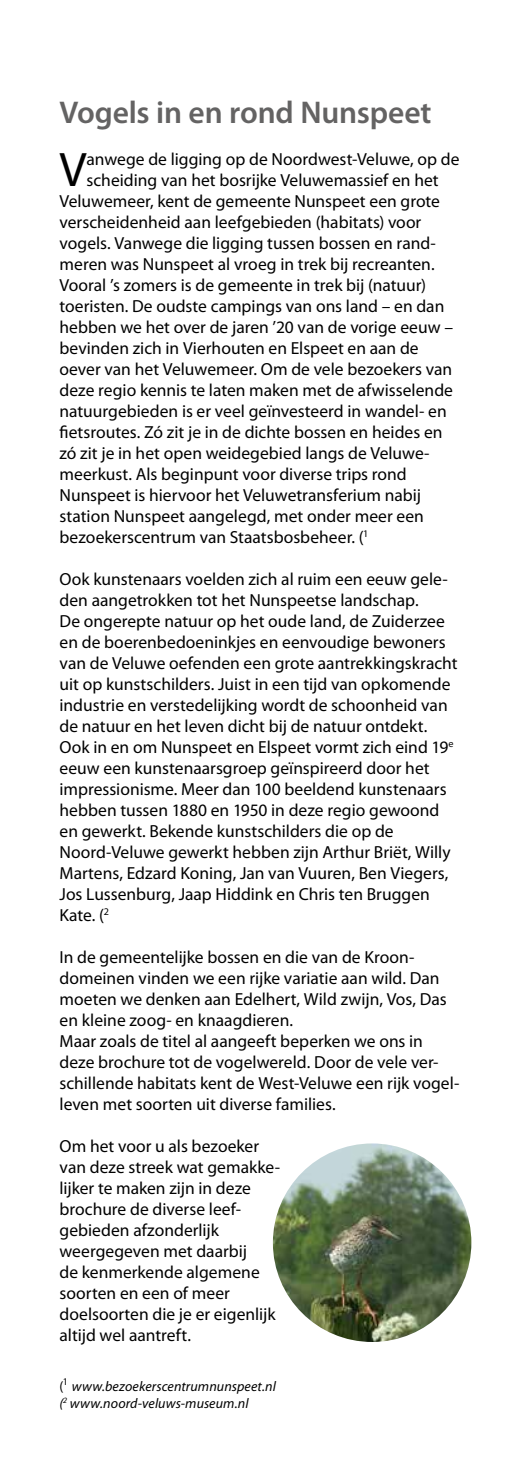
<style>
.page{position:relative;width:521px;height:1474px;background:#fff}
.page>*{position:absolute;margin:0;border:0;box-sizing:border-box;transform-origin:0 0}
.t1{font:48.65px "Myriad Pro";color:#000}
.t2{font:600 31.5px "Myriad Pro";letter-spacing:-.005em;color:#646363}
.t3{font:17.5px/21px "Myriad Pro";color:#000}
.t4{font:italic 14px/16.8px "Myriad Pro";letter-spacing:.005em;color:#000}
.s1{font-style:normal}
</style>
<div class="page">
<img style="left:273px;top:1143px;width:198px;height:198px;border-radius:99px">
<h2 class="t2" style="left:60px;top:92px;width:373px">Vogels in en rond Nunspeet</h2>
<h1 class="t1" style="left:59px;top:140px;width:29px">V</h1>
<p class="t3" style="left:86px;top:148px;width:375px">anwege de ligging op de Noordwest-Veluwe, op de</p>
<p class="t3" style="left:86px;top:169px;width:354px">scheiding van het bosrijke Veluwemassief en het</p>
<p class="t3" style="left:60px;top:190px;width:382px">Veluwemeer, kent de gemeente Nunspeet een grote</p>
<p class="t3" style="left:60px;top:211px;width:363px">verscheidenheid aan leefgebieden (habitats) voor</p>
<p class="t3" style="left:60px;top:232px;width:377px">vogels. Vanwege die ligging tussen bossen en rand-</p>
<p class="t3" style="left:60px;top:253px;width:377px">meren was Nunspeet al vroeg in trek bij recreanten.</p>
<p class="t3" style="left:60px;top:274px;width:368px">Vooral ’s zomers is de gemeente in trek bij (natuur)</p>
<p class="t3" style="left:60px;top:295px;width:386px">toeristen. De oudste campings van ons land – en dan</p>
<p class="t3" style="left:60px;top:316px;width:395px">hebben we het over de jaren ’20 van de vorige eeuw –</p>
<p class="t3" style="left:60px;top:337px;width:361px">bevinden zich in Vierhouten en Elspeet en aan de</p>
<p class="t3" style="left:60px;top:358px;width:394px">oever van het Veluwemeer. Om de vele bezoekers van</p>
<p class="t3" style="left:60px;top:379px;width:395px">deze regio kennis te laten maken met de afwisselende</p>
<p class="t3" style="left:60px;top:400px;width:389px">natuurgebieden is er veel geïnvesteerd in wandel- en</p>
<p class="t3" style="left:60px;top:421px;width:384px">fietsroutes. Zó zit je in de dichte bossen en heides en</p>
<p class="t3" style="left:60px;top:442px;width:370px">zó zit je in het open weidegebied langs de Veluwe-</p>
<p class="t3" style="left:60px;top:463px;width:349px">meerkust. Als beginpunt voor diverse trips rond</p>
<p class="t3" style="left:60px;top:484px;width:363px">Nunspeet is hiervoor het Veluwetransferium nabij</p>
<p class="t3" style="left:60px;top:505px;width:366px">station Nunspeet aangelegd, met onder meer een</p>
<p class="t3" style="left:60px;top:526px;width:310px">bezoekerscentrum van Staatsbosbeheer. (<sup>1</sup></p>
<p class="t3" style="left:60px;top:568px;width:399px">Ook kunstenaars voelden zich al ruim een eeuw gele&shy;den aangetrokken tot het Nunspeetse landschap.<br>De ongerepte natuur op het oude land, de Zuiderzee en de boerenbedoeninkjes en eenvoudige bewoners van de Veluwe oefenden een grote aantrekkingskracht uit op kunstschilders. Juist in een tijd van opkomende industrie en verstedelijking wordt de schoonheid van de natuur en het leven dicht bij de natuur ontdekt.<br>Ook in en om Nunspeet en Elspeet vormt zich eind 19<sup>e </sup>eeuw een kunstenaarsgroep geïnspireerd door het impressionisme. Meer dan 100 beeldend kunstenaars hebben tussen 1880 en 1950 in deze regio gewoond en gewerkt. Bekende kunstschilders die op de Noord-Veluwe gewerkt hebben zijn Arthur Briët, Willy Martens, Edzard Koning, Jan van Vuuren, Ben Viegers, Jos Lussenburg, Jaap Hiddink en Chris ten Bruggen Kate. (<sup>2</sup></p>
<p class="t3" style="left:60px;top:946px;width:401px">In de gemeentelijke bossen en die van de Kroon&shy;domeinen vinden we een rijke variatie aan wild. Dan moeten we denken aan Edelhert, Wild zwijn, Vos, Das en kleine zoog- en knaagdieren.<br>Maar zoals de titel al aangeeft beperken we ons in deze brochure tot de vogelwereld. Door de vele ver&shy;schillende habitats kent de West-Veluwe een rijk vogel&shy;leven met soorten uit diverse families.</p>
<p class="t3" style="left:60px;top:1135px;width:222px">Om het voor u als bezoeker van deze streek wat gemakke&shy;lijker te maken zijn in deze brochure de diverse leef&shy;gebieden afzonderlijk weergegeven met daarbij<br>de kenmerkende algemene soorten en een of meer doelsoorten die je er eigenlijk altijd wel aantreft.</p>
<p class="t4" style="left:60px;top:1377px;width:218px"><span class="s1">(</span><sup>1</sup> www.bezoekerscentrumnunspeet.nl (<sup>2</sup> www.noord-veluws-museum.nl</p>
</div>
